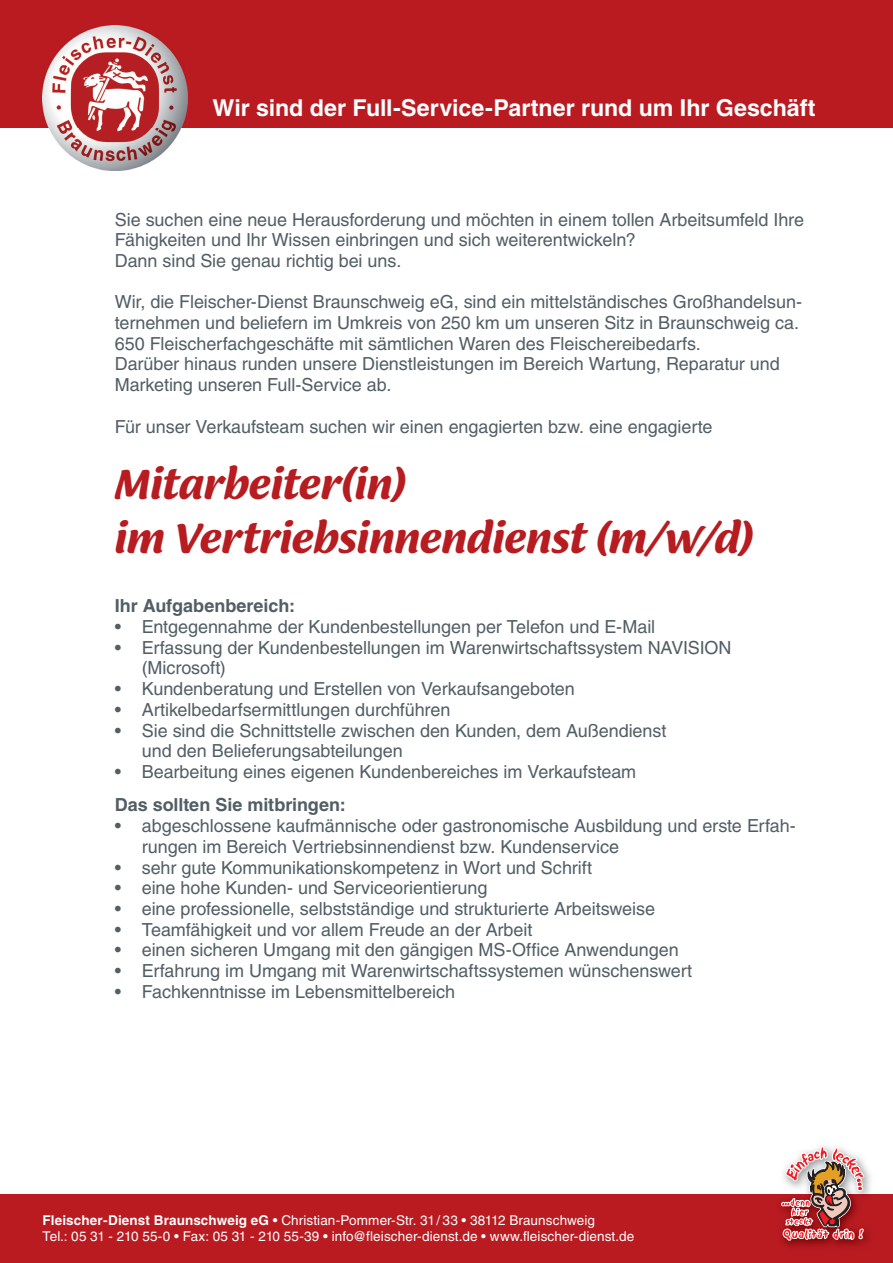
<style>
.page{position:relative;width:893px;height:1263px;background:#fff}
.page>*{position:absolute;margin:0;border:0;box-sizing:border-box;transform-origin:0 0}
.t1{font:italic 600 45px/54px "Ciabatta";letter-spacing:-.005em;color:#b61c20}
.t2{font:700 23.25px "Helvetica LT Std";letter-spacing:-.005em;color:#fff}
.t3{font:18px/20.7px "Helvetica LT Std";letter-spacing:-.005em;color:#525e65}
.t4{font:700 18px "Helvetica LT Std";letter-spacing:-.005em;color:#525e65}
.t5{font:13.5px/15.5px "Helvetica LT Std";letter-spacing:.01em;color:#fff}
.s1{font-weight:700}
</style>
<div class="page">
<div style="left:0;top:1195px;width:893px;height:68px;background:#b91b21"></div>
<div style="left:0;top:0;width:893px;height:128px;background:#b91b21"></div>
<img style="left:776px;top:1164px;width:98px;height:83px">
<svg style="left:781px;top:1146px;width:83px;height:95px"></svg>
<img style="left:43px;top:26px;width:144px;height:144px">
<p class="t2" style="left:213px;top:93px;width:605px">Wir sind der Full-Service-Partner rund um Ihr Geschäft</p>
<p class="t3" style="left:115px;top:209px;width:691px">Sie suchen eine neue Herausforderung und möchten in einem tollen Arbeitsumfeld Ihre<br>Fähigkeiten und Ihr Wissen einbringen und sich weiterentwickeln?<br>Dann sind Sie genau richtig bei uns.</p>
<p class="t3" style="left:115px;top:292px;width:689px">Wir, die Fleischer-Dienst Braunschweig eG, sind ein mittelständisches Großhandelsun&shy;ternehmen und beliefern im Umkreis von 250 km um unseren Sitz in Braunschweig ca.<br>650 Fleischerfachgeschäfte mit sämtlichen Waren des Fleischereibedarfs.<br>Darüber hinaus runden unsere Dienstleistungen im Bereich Wartung, Reparatur und Marketing unseren Full-Service ab.</p>
<p class="t3" style="left:115px;top:416px;width:599px">Für unser Verkaufsteam suchen wir einen engagierten bzw. eine engagierte</p>
<h1 class="t1" style="left:115px;top:456px;width:640px">Mitarbeiter(in)<br>im Vertriebsinnendienst (m/w/d)</h1>
<p class="t4" style="left:115px;top:595px;width:182px">Ihr Aufgabenbereich:</p>
<p class="t3" style="left:115px;top:616px;width:542px">• Entgegennahme der Kundenbestellungen per Telefon und E-Mail</p>
<p class="t3" style="left:142px;top:637px;width:591px;text-indent:-27px">• Erfassung der Kundenbestellungen im Warenwirtschaftssystem NAVISION (Microsoft)</p>
<p class="t3" style="left:115px;top:678px;width:461px">• Kundenberatung und Erstellen von Verkaufsangeboten</p>
<p class="t3" style="left:115px;top:699px;width:337px">• Artikelbedarfsermittlungen durchführen</p>
<p class="t3" style="left:142px;top:720px;width:526px;text-indent:-27px">• Sie sind die Schnittstelle zwischen den Kunden, dem Außendienst und den Belieferungsabteilungen</p>
<p class="t3" style="left:115px;top:761px;width:523px">• Bearbeitung eines eigenen Kundenbereiches im Verkaufsteam</p>
<p class="t4" style="left:115px;top:794px;width:232px">Das sollten Sie mitbringen:</p>
<p class="t3" style="left:142px;top:815px;width:655px;text-indent:-27px">• abgeschlossene kaufmännische oder gastronomische Ausbildung und erste Erfah&shy;rungen im Bereich Vertriebsinnendienst bzw. Kundenservice</p>
<p class="t3" style="left:115px;top:857px;width:479px">• sehr gute Kommunikationskompetenz in Wort und Schrift</p>
<p class="t3" style="left:115px;top:877px;width:374px">• eine hohe Kunden- und Serviceorientierung</p>
<p class="t3" style="left:115px;top:898px;width:542px">• eine professionelle, selbstständige und strukturierte Arbeitsweise</p>
<p class="t3" style="left:115px;top:919px;width:419px">• Teamfähigkeit und vor allem Freude an der Arbeit</p>
<p class="t3" style="left:115px;top:940px;width:565px">• einen sicheren Umgang mit den gängigen MS-Office Anwendungen</p>
<p class="t3" style="left:115px;top:960px;width:579px">• Erfahrung im Umgang mit Warenwirtschaftssystemen wünschenswert</p>
<p class="t3" style="left:115px;top:981px;width:342px">• Fachkenntnisse im Lebensmittelbereich</p>
<p class="t5" style="left:43px;top:1212px;width:593px"><span class="s1">Fleischer-Dienst Braunschweig eG</span> • Christian-Pommer-Str. 31 / 33 • 38112 Braunschweig<br>Tel.: 05 31 - 210 55-0 • Fax: 05 31 - 210 55-39 • info@fleischer-dienst.de • www.fleischer-dienst.de</p>
</div>
